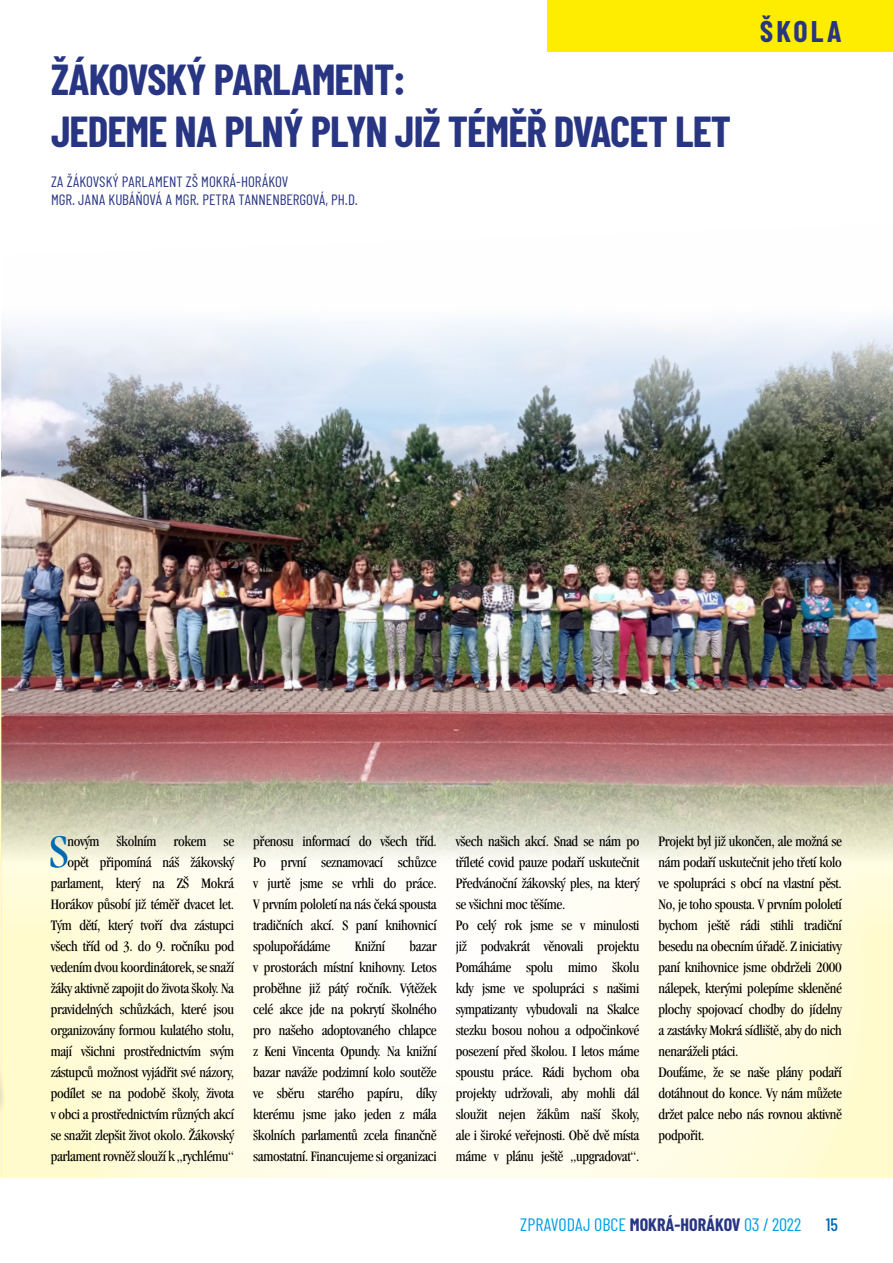
<style>
.page{position:relative;width:893px;height:1263px;background:#fff}
.page>*{position:absolute;margin:0;border:0;box-sizing:border-box;transform-origin:0 0}
.text_základní{font:condensed 48.3px "ITC Garamond OT";color:#0069b4}
.t1{font:700 43.5px "Barlow Condensed";letter-spacing:-.02em;color:#283583}
.t2{font:700 30px "Barlow Condensed";letter-spacing:.1em;color:#283583}
.t3{font:18px "Barlow Condensed";color:#009fe3}
.t4{font:500 18px "Barlow Condensed";color:#0069b4}
.text_základní-2{font:condensed 15px/21px "ITC Garamond OT";letter-spacing:-.02em;color:#000;text-align:justify}
.t5{font:15px "Barlow Condensed";color:#283583}
.s1{font-weight:700;color:#283583}
</style>
<div class="page">
<img style="left:1px;top:321px;width:892px;height:379px">
<svg style="left:13px;top:700px;width:880px;height:82px;background:#af6f71"></svg>
<hr style="left:0;top:662px;width:1px;height:516px;background:#fffbcd">
<svg style="left:13px;top:782px;width:880px;height:396px"></svg>
<svg style="left:0;top:673px;width:13px;height:505px;background:#e6d8b4"></svg>
<div style="left:548px;top:0;width:345px;height:51px;background:#ffed00"></div>
<p class="t1" style="left:51px;top:52px;width:356px">ŽÁKOVSKÝ PARLAMENT:</p>
<p class="t1" style="left:51px;top:104px;width:682px">JEDEME NA PLNÝ PLYN JIŽ TÉMĚŘ DVACET LET</p>
<p class="t5" style="left:51px;top:172px;width:239px">ZA ŽÁKOVSKÝ PARLAMENT ZŠ MOKRÁ-HORÁKOV</p>
<p class="t5" style="left:51px;top:190px;width:308px">MGR. JANA KUBÁŇOVÁ A MGR. PETRA TANNENBERGOVÁ, PH.D.</p>
<p class="t2" style="left:760px;top:12px;width:84px">ŠKOLA</p>
<p class="text_základní-2" style="left:51px;top:830px;width:185px;text-align:right">novým školním rokem se opět připomíná náš žákovský parlament, který na ZŠ Mokrá Horákov působí již téměř dvacet let.<br>Tým dětí, který tvoří dva zástupci všech tříd od 3. do 9. ročníku pod vedením dvou koordinátorek, se snaží žáky aktivně zapojit do života školy. Na pravidelných schůzkách, které jsou organizovány formou kulatého stolu, mají všichni prostřednictvím svým zástupců možnost vyjádřit své názory, podílet se na podobě školy, života v obci a prostřednictvím různých akcí se snažit zlepšit život okolo. Žákovský parlament rovněž slouží k „rychlému“</p>
<p class="text_základní-2" style="left:253px;top:830px;width:185px">přenosu informací do všech tříd.<br>Po první seznamovací schůzce v jurtě jsme se vrhli do práce.<br>V prvním pololetí na nás čeká spousta tradičních akcí. S paní knihovnicí spolupořádáme</p>
<p class="text_základní" style="left:50px;top:824px;width:20px">S</p>
<p class="text_základní-2" style="left:253px;top:935px;width:185px;text-indent:156px">bazar v prostorách místní knihovny. Letos proběhne již pátý ročník. Výtěžek celé akce jde na pokrytí školného pro našeho adoptovaného chlapce z Keni Vincenta Opundy. Na knižní bazar naváže podzimní kolo soutěže ve sběru starého papíru, díky kterému jsme jako jeden z mála školních parlamentů zcela finančně samostatní. Financujeme si organizaci</p>
<p class="text_základní-2" style="left:355px;top:935px;width:32px">Knižní</p>
<p class="text_základní-2" style="left:456px;top:830px;width:185px">všech našich akcí. Snad se nám po tříleté covid pauze podaří uskutečnit Předvánoční žákovský ples, na který se všichni moc těšíme.</p>
<p class="text_základní-2" style="left:456px;top:914px;width:185px">Po celý rok jsme se v minulosti již podvakrát věnovali projektu Pomáháme spolu mimo školu kdy jsme ve spolupráci s našimi sympatizanty vybudovali na Skalce stezku bosou nohou a odpočinkové posezení před školou. I letos máme spoustu práce. Rádi bychom oba projekty udržovali, aby mohli dál sloužit nejen žákům naší školy, ale i široké veřejnosti. Obě dvě místa máme v plánu ještě „upgradovat“.</p>
<p class="text_základní-2" style="left:658px;top:830px;width:185px">Projekt byl již ukončen, ale možná se nám podaří uskutečnit jeho třetí kolo ve spolupráci s obcí na vlastní pěst.<br>No, je toho spousta. V prvním pololetí bychom ještě rádi stihli tradiční besedu na obecním úřadě. Z iniciativy paní knihovnice jsme obdrželi 2000 nálepek, kterými polepíme skleněné plochy spojovací chodby do jídelny a zastávky Mokrá sídliště, aby do nich nenaráželi ptáci.</p>
<p class="text_základní-2" style="left:658px;top:1061px;width:185px">Doufáme, že se naše plány podaří dotáhnout do konce. Vy nám můžete držet palce nebo nás rovnou aktivně podpořit.</p>
<p class="t3" style="left:520px;top:1213px;width:283px">ZPRAVODAJ OBCE <span class="s1">MOKRÁ-HORÁKOV</span> 03 / 2022</p>
<p class="t4" style="left:826px;top:1213px;width:14px">15</p>
</div>
